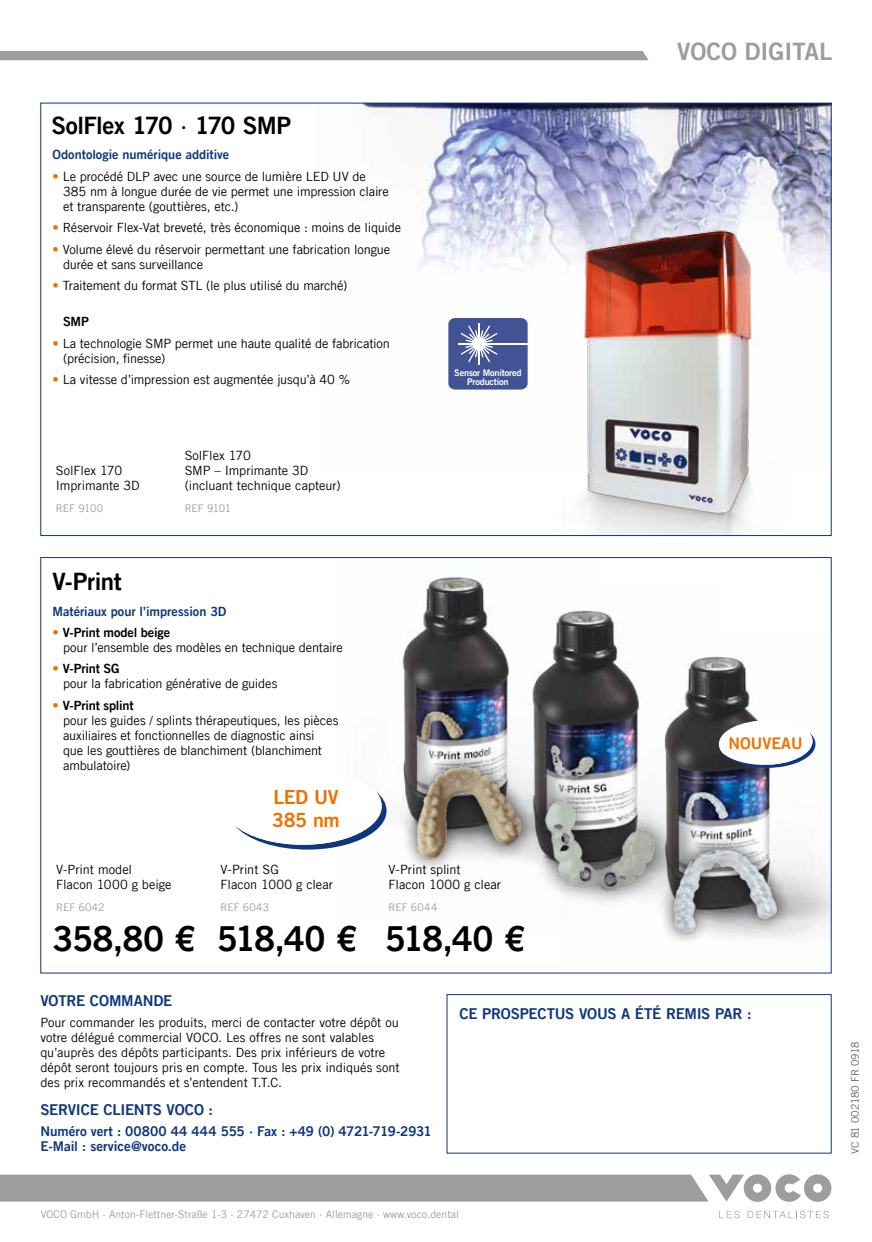
<style>
.page{position:relative;width:872px;height:1242px;background:#fff}
.page>*{position:absolute;margin:0;border:0;box-sizing:border-box;transform-origin:0 0}
.t1{font:34.5px "Trade Gothic LT Com Bd 2";letter-spacing:-.04em;color:#000}
.t2{font:24px "Trade Gothic LT Com Bd 2";letter-spacing:-.02em;color:#000}
.t3{font:24px "Trade Gothic LT Com Bd 2";color:#9c9d9d}
.t4{font:19.5px/23.4px "Trade Gothic LT Com Bd 2";letter-spacing:-.02em;color:#ee7100}
.t5{font:16.05px "Trade Gothic LT Com Bd 2";color:#ee7100}
.t6{font:15px "Trade Gothic LT Com Bd 2";letter-spacing:-.015em;color:#0f377f}
.t7{font:13.5px/15px "Trade Gothic LT Com Bd 2";letter-spacing:-.005em;color:#0f377f}
.t8{font:12.75px/15px "Trade Gothic LT Com";letter-spacing:-.01em;color:#000}
.t9{font:12.75px "Trade Gothic LT Com Bd 2";color:#0f377f}
.t10{font:12.75px "Trade Gothic LT Com Bd 2";letter-spacing:-.015em;color:#000}
.t11{font:10.5px "Trade Gothic LT Com";color:#9c9d9d}
.t12{font:10.5px "Trade Gothic LT Com";color:#636362}
.t13{font:9.15px/9.1px "Trade Gothic LT Com Bd 2";letter-spacing:-.02em;color:#fff;text-align:center}
.s1{font-family:"Trade Gothic LT Com"}
.s2{color:#ee7100}
.s3{font-family:"Trade Gothic LT Com";color:#ee7100}
</style>
<div class="page">
<div style="left:0;top:51px;width:648px;height:9px;background:#9c9d9d"></div>
<svg style="left:0;top:1174px;width:831px;height:27px;background:#a5a6a6"></svg>
<svg style="left:719px;top:1210px;width:20px;height:8px"></svg>
<svg style="left:747px;top:1210px;width:82px;height:8px"></svg>
<img style="left:363px;top:104px;width:469px;height:365px">
<img style="left:401px;top:570px;width:201px;height:150px">
<img style="left:562px;top:632px;width:267px;height:299px">
<img style="left:502px;top:208px;width:327px;height:326px">
<div style="left:446px;top:994px;width:385px;height:159px;background:#fff;border:1px solid #0f377f"></div>
<div style="left:447px;top:317px;width:81px;height:73px;background:#415395;border-radius:7px"></div>
<div style="left:446px;top:316px;width:83px;height:75px;border:2px solid #fff;border-radius:7px"></div>
<hr style="left:458px;top:343px;width:69px;height:1px;background:#fff">
<hr style="left:478px;top:323px;width:2px;height:42px;background:#fff">
<svg style="left:461px;top:325px;width:36px;height:37px"></svg>
<svg style="left:235px;top:720px;width:580px;height:221px"></svg>
<h2 class="t2" style="left:51px;top:110px;width:241px">SolFlex 170 <span class="s1">·</span> 170 SMP</h2>
<p class="t9" style="left:52px;top:147px;width:178px">Odontologie numérique additive</p>
<p class="t8" style="left:63px;top:169px;width:327px;text-indent:-11px"><span class="s2">•</span> Le procédé DLP avec une source de lumière LED UV de<br>385 nm à longue durée de vie permet une impression claire et transparente (gouttières, etc.)</p>
<p class="t8" style="left:52px;top:220px;width:350px"><span class="s2">•</span> Réservoir Flex-Vat breveté, très économique : moins de liquide</p>
<p class="t8" style="left:63px;top:241px;width:329px;text-indent:-11px"><span class="s2">•</span> Volume élevé du réservoir permettant une fabrication longue durée et sans surveillance</p>
<p class="t8" style="left:52px;top:278px;width:296px"><span class="s2">•</span> Traitement du format STL (le plus utilisé du marché)</p>
<p class="t10" style="left:63px;top:314px;width:27px">SMP</p>
<p class="t8" style="left:63px;top:335px;width:328px;text-indent:-11px"><span class="s2">•</span> La technologie SMP permet une haute qualité de fabrication (précision, finesse)</p>
<p class="t8" style="left:52px;top:372px;width:299px"><span class="s2">•</span> La vitesse d’impression est augmentée jusqu’à 40 %</p>
<p class="t13" style="left:454px;top:368px;width:69px">Sensor Monitored<br>Production</p>
<h2 class="t3" style="left:677px;top:37px;width:157px">VOCO DIGITAL</h2>
<p class="t8" style="left:56px;top:462px;width:85px">SolFlex 170<br>Imprimante 3D</p>
<p class="t11" style="left:56px;top:502px;width:49px">REF 9100</p>
<p class="t8" style="left:185px;top:448px;width:158px">SolFlex 170<br>SMP – Imprimante 3D (incluant technique capteur)</p>
<p class="t11" style="left:185px;top:502px;width:48px">REF 9101</p>
<h2 class="t2" style="left:52px;top:566px;width:71px">V-Print</h2>
<p class="t9" style="left:52px;top:603px;width:175px">Matériaux pour l’impression 3D</p>
<p class="t10" style="left:52px;top:624px;width:119px"><span class="s3">•</span> V-Print model beige</p>
<p class="t8" style="left:63px;top:640px;width:281px">pour l’ensemble des modèles en technique dentaire</p>
<p class="t10" style="left:52px;top:661px;width:69px"><span class="s3">•</span> V-Print SG</p>
<p class="t8" style="left:63px;top:676px;width:216px">pour la fabrication générative de guides</p>
<p class="t10" style="left:52px;top:697px;width:83px"><span class="s3">•</span> V-Print splint</p>
<p class="t8" style="left:63px;top:712px;width:277px">pour les guides / splints thérapeutiques, les pièces auxiliaires et fonctionnelles de diagnostic ainsi<br>que les gouttières de blanchiment (blanchiment ambulatoire)</p>
<p class="t8" style="left:56px;top:861px;width:117px">V-Print model<br>Flacon 1000 g beige</p>
<p class="t11" style="left:56px;top:901px;width:50px">REF 6042</p>
<h1 class="t1" style="left:53px;top:917px;width:145px">358,80 €</h1>
<h3 class="t4" style="left:272px;top:784px;width:69px">LED UV<br>385 nm</h3>
<p class="t8" style="left:221px;top:861px;width:114px">V-Print SG<br>Flacon 1000 g clear</p>
<p class="t11" style="left:221px;top:901px;width:50px">REF 6043</p>
<h1 class="t1" style="left:217px;top:917px;width:142px">518,40 €</h1>
<p class="t8" style="left:388px;top:861px;width:114px">V-Print splint<br>Flacon 1000 g clear</p>
<p class="t11" style="left:388px;top:901px;width:50px">REF 6044</p>
<h1 class="t1" style="left:385px;top:917px;width:142px">518,40 €</h1>
<p class="t5" style="left:728px;top:733px;width:76px">NOUVEAU</p>
<p class="t6" style="left:40px;top:991px;width:133px">VOTRE COMMANDE</p>
<p class="t8" style="left:40px;top:1015px;width:361px">Pour commander les produits, merci de contacter votre dépôt ou votre délégué commercial VOCO. Les offres ne sont valables qu’auprès des dépôts participants. Des prix inférieurs de votre dépôt seront toujours pris en compte. Tous les prix indiqués sont des prix recommandés et s’entendent T.T.C.</p>
<p class="t6" style="left:40px;top:1100px;width:174px">SERVICE CLIENTS VOCO :</p>
<p class="t7" style="left:40px;top:1123px;width:393px">Numéro vert : 00800 44 444 555 · Fax : +49 (0) 4721-719-2931<br>E-Mail : service@voco.de</p>
<p class="t6" style="left:459px;top:1004px;width:294px">CE PROSPECTUS VOUS A ÉTÉ REMIS PAR :</p>
<p class="t11" style="left:41px;top:1207px;width:420px">VOCO GmbH · Anton-Flettner-Straße 1-3 · 27472 Cuxhaven · Allemagne · www.voco.dental</p>
<p class="t12" style="left:848px;top:1153px;width:114px;rotate:-90deg">VC 81 002180 FR 0918</p>
</div>
